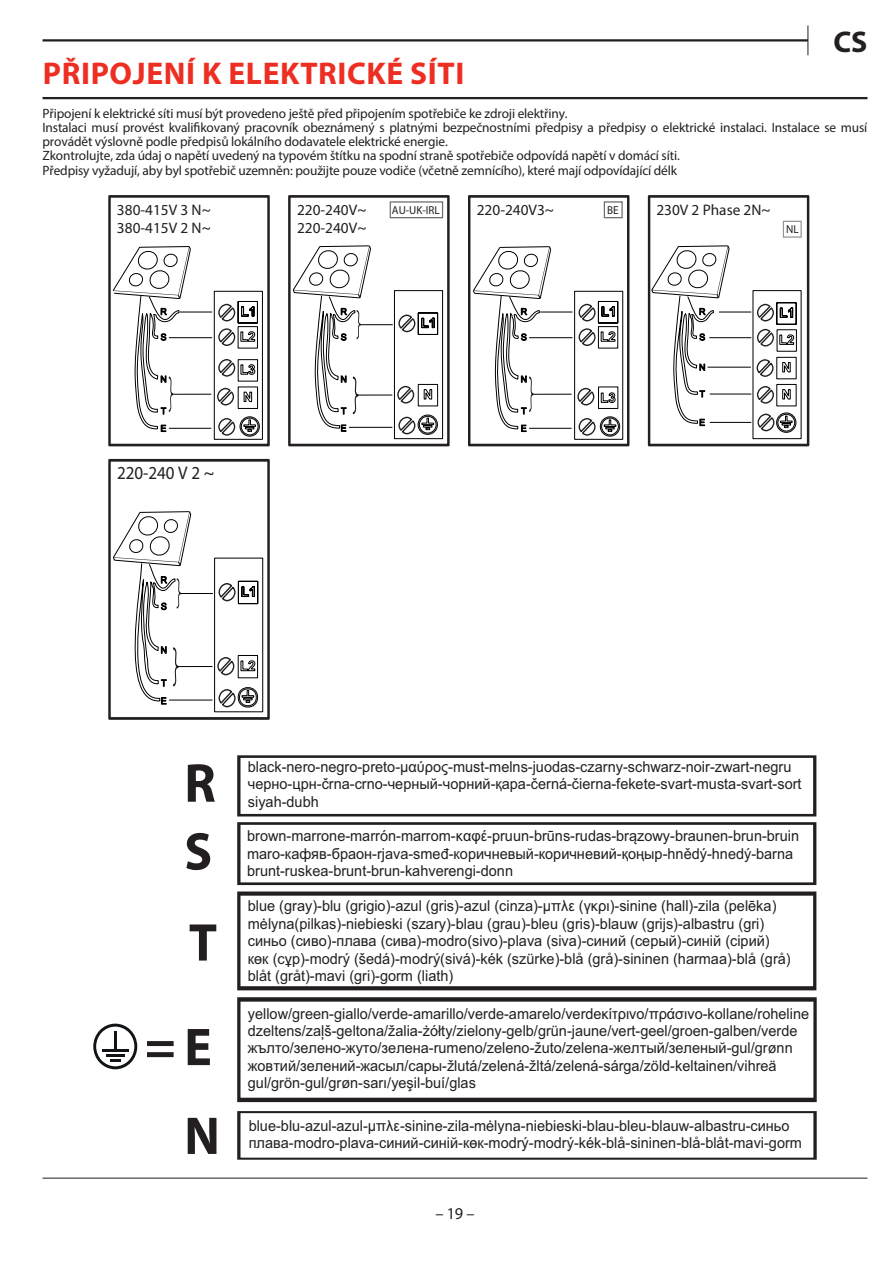
<style>
.page{position:relative;width:893px;height:1263px;background:#fff}
.page>*{position:absolute;margin:0;border:0;box-sizing:border-box;transform-origin:0 0}
.t1{font:700 55.2px "Myriad Pro";color:#231f20;scale:.96 1}
.t2{font:700 53.55px/91.1px "Myriad Pro";color:#231f20;scale:.96 1}
.Titolo_0{font:700 31.5px "Myriad Pro";letter-spacing:.02em;color:#ee2e22}
.t3{font:700 30px "Myriad Pro";color:#231f20}
.t4{font:18.3px "Myriad Pro";color:#231f20;scale:.93 1}
.t5{font:16.5px "Myriad Pro";color:#231f20}
.t6{font:15.3px/18.3px "Myriad Pro";color:#231f20}
.t7{font:15px/17.4px "Arial";color:#231f20;scale:.96 1}
.Testo_9{font:13.5px/14.2px "Myriad Pro";letter-spacing:-.01em;color:#231f20}
.t8{font:11.55px "Myriad Pro";color:#231f20;scale:.96 1}
.s1{font-size:15.9px}
.s2{font-size:18.45px}
</style>
<div class="page">
<hr style="left:43px;top:1178px;width:824px;height:1px;background:#231f20">
<hr style="left:43px;top:97px;width:824px;height:2px;background:#231f20">
<svg style="left:237px;top:755px;width:579px;height:61px"></svg>
<svg style="left:237px;top:822px;width:579px;height:63px"></svg>
<svg style="left:237px;top:891px;width:579px;height:99px"></svg>
<svg style="left:237px;top:997px;width:580px;height:105px"></svg>
<svg style="left:237px;top:1111px;width:580px;height:49px"></svg>
<svg style="left:93px;top:1024px;width:44px;height:45px"></svg>
<svg style="left:108px;top:195px;width:162px;height:251px"></svg>
<hr style="left:180px;top:312px;width:32px;height:1px;background:#000">
<hr style="left:169px;top:337px;width:43px;height:1px;background:#000">
<hr style="left:169px;top:428px;width:42px;height:1px;background:#000">
<hr style="left:172px;top:394px;width:39px;height:1px;background:#000">
<svg style="left:629px;top:296px;width:19px;height:139px"></svg>
<svg style="left:288px;top:195px;width:162px;height:251px"></svg>
<hr style="left:349px;top:427px;width:43px;height:1px;background:#000">
<hr style="left:357px;top:395px;width:35px;height:1px;background:#000">
<svg style="left:648px;top:195px;width:161px;height:251px"></svg>
<hr style="left:719px;top:312px;width:32px;height:1px;background:#000">
<hr style="left:709px;top:337px;width:42px;height:1px;background:#000">
<hr style="left:710px;top:394px;width:41px;height:1px;background:#000">
<hr style="left:710px;top:422px;width:41px;height:1px;background:#000">
<hr style="left:708px;top:367px;width:43px;height:1px;background:#000">
<svg style="left:468px;top:195px;width:161px;height:251px"></svg>
<svg style="left:108px;top:459px;width:162px;height:261px"></svg>
<svg style="left:807px;top:26px;width:1px;height:29px"></svg>
<hr style="left:43px;top:39px;width:765px;height:3px;background:#231f20">
<h3 class="t3" style="left:833px;top:22px;width:36px">CS</h3>
<p class="Titolo_0" style="left:43px;top:53px;width:423px">PŘIPOJENÍ K ELEKTRICKÉ SÍTI</p>
<p class="Testo_9" style="left:43px;top:106px;width:527px">Připojení k elektrické síti musí být provedeno ještě před připojením spotřebiče ke zdroji elektřiny.</p>
<p class="Testo_9" style="left:43px;top:120px;width:826px">Instalaci musí provést kvalifikovaný pracovník obeznámený s platnými bezpečnostními předpisy a předpisy o elektrické instalaci. Instalace se musí provádět výslovně podle předpisů lokálního dodavatele elektrické energie.</p>
<p class="Testo_9" style="left:43px;top:148px;width:639px">Zkontrolujte, zda údaj o napětí uvedený na typovém štítku na spodní straně spotřebiče odpovídá napětí v domácí síti.</p>
<p class="Testo_9" style="left:43px;top:163px;width:636px">Předpisy vyžadují, aby byl spotřebič uzemněn: použijte pouze vodiče (včetně zemnícího), které mají odpovídající délk</p>
<p class="t6" style="left:117px;top:200px;width:95px">380-415V 3 N<span class="s1">~</span></p>
<p class="t6" style="left:477px;top:200px;width:79px">220-240V3<span class="s1">~</span></p>
<p class="t8" style="left:607px;top:203px;width:13px">BE</p>
<p class="t6" style="left:656px;top:200px;width:116px">230V 2 Phase 2N<span class="s1">~</span></p>
<p class="t6" style="left:117px;top:218px;width:95px">380-415V 2 N<span class="s1">~</span></p>
<p class="t6" style="left:297px;top:200px;width:71px">220-240V<span class="s1">~<br></span>220-240V<span class="s1">~</span></p>
<p class="t8" style="left:392px;top:203px;width:51px">AU-UK-IRL</p>
<p class="t8" style="left:786px;top:222px;width:15px">NL</p>
<p class="t4" style="left:117px;top:462px;width:106px">220-240 V 2 <span class="s2">~</span></p>
<p class="t1" style="left:184px;top:747px;width:34px">R</p>
<p class="t2" style="left:184px;top:804px;width:36px">S<br>T</p>
<p class="t2" style="left:145px;top:999px;width:71px">=E</p>
<p class="t2" style="left:184px;top:1088px;width:39px">N</p>
<p class="t7" style="left:248px;top:758px;width:578px">black-nero-negro-preto-μαύρος-must-melns-juodas-czarny-schwarz-noir-zwart-negru черно-црн-črna-crno-черный-чорний-қара-černá-čierna-fekete-svart-musta-svart-sort siyah-dubh</p>
<p class="t7" style="left:247px;top:827px;width:577px">brown-marrone-marrón-marrom-καφέ-pruun-brūns-rudas-brązowy-braunen-brun-bruin maro-кафяв-браон-rjava-smeđ-коричневый-коричневий-қоңыр-hnědý-hnedý-barna brunt-ruskea-brunt-brun-kahverengi-donn</p>
<p class="t7" style="left:248px;top:897px;width:567px">blue (gray)-blu (grigio)-azul (gris)-azul (cinza)-μπλε (γκρι)-sinine (hall)-zila (pelēka) mėlyna(pilkas)-niebieski (szary)-blau (grau)-bleu (gris)-blauw (grijs)-albastru (gri) синьо (сиво)-плава (сива)-modro(sivo)-plava (siva)-синий (серый)-синій (сірий) көк (сұр)-modrý (šedá)-modrý(sivá)-kék (szürke)-blå (grå)-sininen (harmaa)-blå (grå) blåt (gråt)-mavi (gri)-gorm (liath)</p>
<p class="t7" style="left:248px;top:1004px;width:586px">yellow/green-giallo/verde-amarillo/verde-amarelo/verdeκίτρινο/πράσινο-kollane/roheline dzeltens/zaļš-geltona/žalia-żółty/zielony-gelb/grün-jaune/vert-geel/groen-galben/verde жълто/зелено-жуто/зелена-rumeno/zeleno-žuto/zelena-желтый/зеленый-gul/grønn жовтий/зелений-жасыл/сары-žlutá/zelená-žltá/zelená-sárga/zöld-keltainen/vihreä gul/grön-gul/grøn-sarı/yeşil-buí/glas</p>
<p class="t7" style="left:249px;top:1117px;width:578px">blue-blu-azul-azul-μπλε-sinine-zila-mėlyna-niebieski-blau-bleu-blauw-albastru-синьо плава-modro-plava-синий-синій-көк-modrý-modrý-kék-blå-sininen-blå-blåt-mavi-gorm</p>
<p class="t5" style="left:435px;top:1203px;width:41px">– 19 –</p>
</div>
